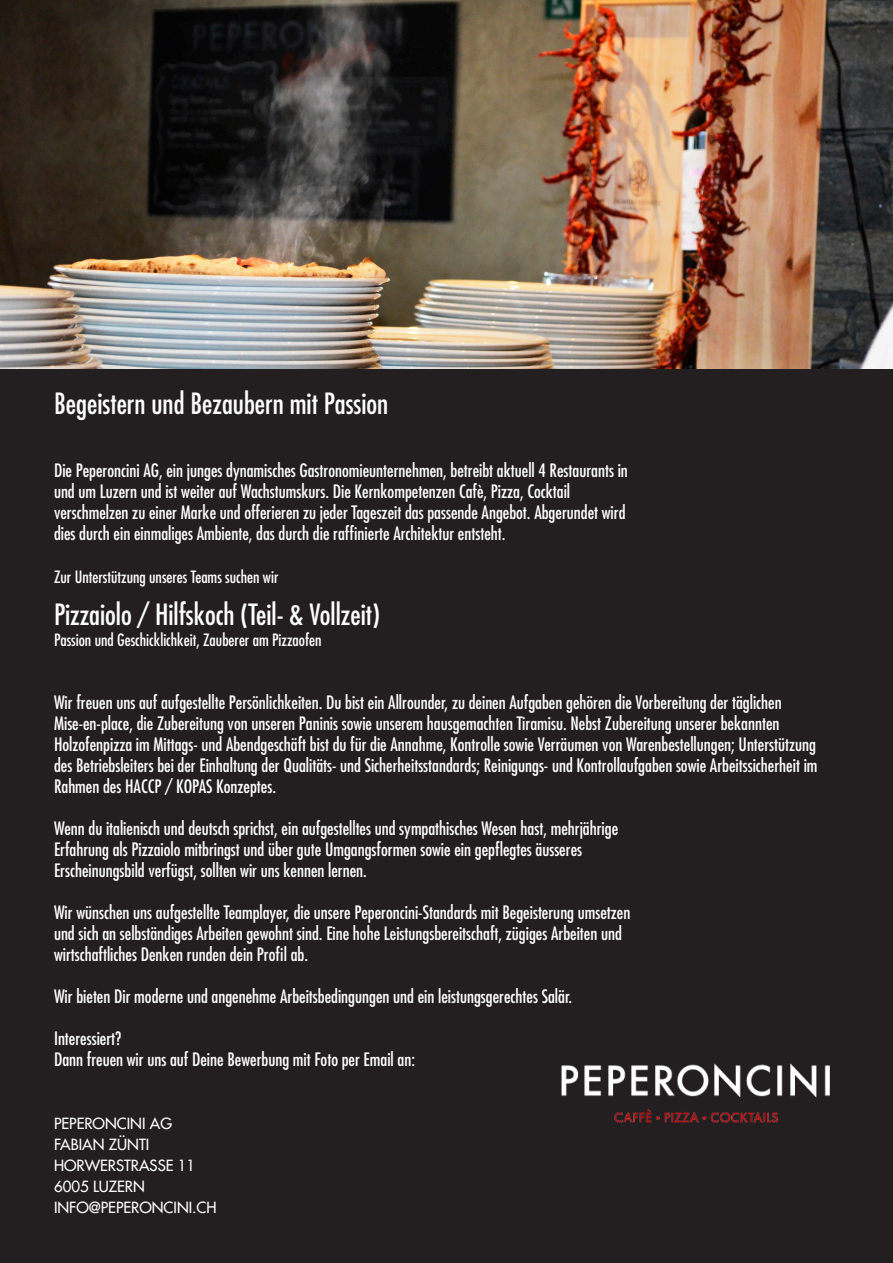
<style>
.page{position:relative;width:893px;height:1263px;background:#231f20}
.page>*{position:absolute;margin:0;border:0;box-sizing:border-box;transform-origin:0 0}
.t1{font:condensed 28.5px "Futura LT";color:#fff}
.t2{font:condensed 18px/21px "Futura LT";color:#fff;text-align:justify}
.t3{font:condensed 16.5px "Futura LT";color:#fff}
.t4{font:15px "Futura LT";color:#fff}
</style>
<div class="page">
<img style="left:0;top:0;width:893px;height:369px">
<img style="left:561px;top:1063px;width:268px;height:59px">
<p class="t1" style="left:54px;top:387px;width:336px">Begeistern und Bezaubern mit Passion</p>
<p class="t2" style="left:54px;top:460px;width:575px">Die Peperoncini AG, ein junges dynamisches Gastronomieunternehmen, betreibt aktuell 4 Restaurants in</p>
<p class="t2" style="left:54px;top:481px;width:518px">und um Luzern und ist weiter auf Wachstumskurs. Die Kernkompetenzen Cafè, Pizza, Cocktail</p>
<p class="t2" style="left:54px;top:502px;width:573px">verschmelzen zu einer Marke und offerieren zu jeder Tageszeit das passende Angebot. Abgerundet wird</p>
<p class="t2" style="left:54px;top:523px;width:453px">dies durch ein einmaliges Ambiente, das durch die raffinierte Architektur entsteht.</p>
<p class="t3" style="left:54px;top:566px;width:226px">Zur Unterstützung unseres Teams suchen wir</p>
<p class="t1" style="left:54px;top:597px;width:328px">Pizzaiolo / Hilfskoch (Teil- &amp; Vollzeit)</p>
<p class="t3" style="left:54px;top:629px;width:269px">Passion und Geschicklichkeit, Zauberer am Pizzaofen</p>
<p class="t2" style="left:54px;top:691px;width:729px">Wir freuen uns auf aufgestellte Persönlichkeiten. Du bist ein Allrounder, zu deinen Aufgaben gehören die Vorbereitung der täglichen</p>
<p class="t2" style="left:54px;top:712px;width:727px">Mise-en-place, die Zubereitung von unseren Paninis sowie unserem hausgemachten Tiramisu. Nebst Zubereitung unserer bekannten</p>
<p class="t2" style="left:54px;top:733px;width:765px">Holzofenpizza im Mittags- und Abendgeschäft bist du für die Annahme, Kontrolle sowie Verräumen von Warenbestellungen; Unterstützung des Betriebsleiters bei der Einhaltung der Qualitäts- und Sicherheitsstandards; Reinigungs- und Kontrollaufgaben sowie Arbeitssicherheit im Rahmen des HACCP / KOPAS Konzeptes.</p>
<p class="t2" style="left:54px;top:817px;width:566px">Wenn du italienisch und deutsch sprichst, ein aufgestelltes und sympathisches Wesen hast, mehrjährige</p>
<p class="t2" style="left:54px;top:838px;width:530px">Erfahrung als Pizzaiolo mitbringst und über gute Umgangsformen sowie ein gepflegtes äusseres</p>
<p class="t2" style="left:54px;top:859px;width:314px">Erscheinungsbild verfügst, sollten wir uns kennen lernen.</p>
<p class="t2" style="left:54px;top:901px;width:578px">Wir wünschen uns aufgestellte Teamplayer, die unsere Peperoncini-Standards mit Begeisterung umsetzen</p>
<p class="t2" style="left:54px;top:922px;width:569px">und sich an selbständiges Arbeiten gewohnt sind. Eine hohe Leistungsbereitschaft, zügiges Arbeiten und</p>
<p class="t2" style="left:54px;top:943px;width:256px">wirtschaftliches Denken runden dein Profil ab.</p>
<p class="t2" style="left:54px;top:985px;width:520px">Wir bieten Dir moderne und angenehme Arbeitsbedingungen und ein leistungsgerechtes Salär.</p>
<p class="t2" style="left:54px;top:1027px;width:69px">Interessiert?</p>
<p class="t2" style="left:54px;top:1048px;width:363px">Dann freuen wir uns auf Deine Bewerbung mit Foto per Email an:</p>
<p class="t4" style="left:54px;top:1113px;width:120px">PEPERONCINI AG</p>
<p class="t4" style="left:54px;top:1134px;width:97px">FABIAN ZÜNTI</p>
<p class="t4" style="left:54px;top:1155px;width:143px">HORWERSTRASSE 11</p>
<p class="t4" style="left:54px;top:1176px;width:92px">6005 LUZERN</p>
<p class="t4" style="left:54px;top:1197px;width:164px">INFO@PEPERONCINI.CH</p>
</div>
